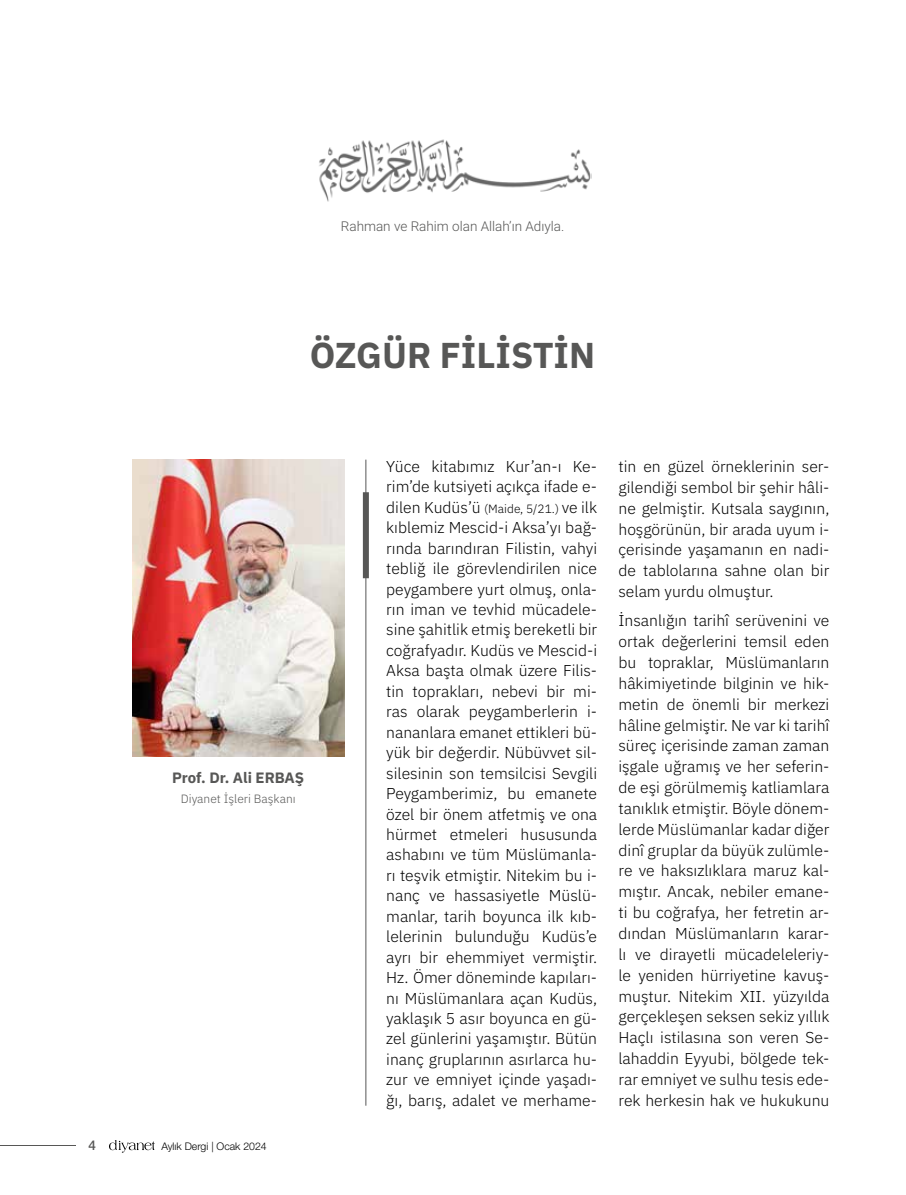
<style>
.page{position:relative;width:906px;height:1195px;background:#fff}
.page>*{position:absolute;margin:0;border:0;box-sizing:border-box;transform-origin:0 0}
.t1{font:700 36px "IBM Plex Sans";color:#575756}
.t2{font:300 15.75px/20.4px "IBM Plex Sans";color:#000;text-align:justify}
.t3{font:700 15px "IBM Plex Sans";color:#575756}
.t4{font:300 13.5px "Roboto";color:#575756}
.t5{font:500 13.5px "Helvetica Neue LT Pro";color:#575756}
.t6{font:300 12px "IBM Plex Sans";color:#575756}
.t7{font:300 10.5px "Helvetica Neue LT Pro";color:#000}
.s1{font-size:12px}
</style>
<div class="page">
<hr style="left:365px;top:460px;width:1px;height:646px;background:#575756">
<img style="left:319px;top:139px;width:272px;height:63px">
<div style="left:363px;top:492px;width:6px;height:86px;background:#575756"></div>
<img style="left:133px;top:460px;width:212px;height:296px">
<hr style="left:0;top:1145px;width:75px;height:1px;background:#575756">
<svg style="left:109px;top:1140px;width:46px;height:13px"></svg>
<p class="t4" style="left:341px;top:217px;width:225px">Rahman ve Rahim olan Allah’ın Adıyla.</p>
<h1 class="t1" style="left:310px;top:326px;width:287px">ÖZGÜR FİLİSTİN</h1>
<p class="t3" style="left:172px;top:766px;width:133px">Prof. Dr. Ali ERBAŞ</p>
<p class="t6" style="left:181px;top:790px;width:116px">Diyanet İşleri Başkanı</p>
<p class="t5" style="left:88px;top:1137px;width:9px">4</p>
<p class="t7" style="left:161px;top:1139px;width:107px">Aylık Dergi | Ocak 2024</p>
<p class="t2" style="left:386px;top:455px;width:212px">Yüce kitabımız Kur’an-ı Ke&shy;rim’de kutsiyeti açıkça ifade e&shy;dilen Kudüs’ü <span class="s1">(Maide, 5/21.)</span> ve ilk kıblemiz Mescid-i Aksa’yı bağ&shy;rında barındıran Filistin, vahyi tebliğ ile görevlendirilen nice peygambere yurt olmuş, onla&shy;rın iman ve tevhid mücadele&shy;sine şahitlik etmiş bereketli bir coğrafyadır. Kudüs ve Mescid-i Aksa başta olmak üzere Filis&shy;tin toprakları, nebevi bir mi&shy;ras olarak peygamberlerin i&shy;nananlara emanet ettikleri bü&shy;yük bir değerdir. Nübüvvet sil&shy;silesinin son temsilcisi Sevgili Peygamberimiz, bu emanete özel bir önem atfetmiş ve ona hürmet etmeleri hususunda ashabını ve tüm Müslümanla&shy;rı teşvik etmiştir. Nitekim bu i&shy;nanç ve hassasiyetle Müslü&shy;manlar, tarih boyunca ilk kıb&shy;lelerinin bulunduğu Kudüs’e ayrı bir ehemmiyet vermiştir.<br>Hz. Ömer döneminde kapıları&shy;nı Müslümanlara açan Kudüs, yaklaşık 5 asır boyunca en gü&shy;zel günlerini yaşamıştır. Bütün inanç gruplarının asırlarca hu&shy;zur ve emniyet içinde yaşadı&shy;ğı, barış, adalet ve merhame-</p>
<p class="t2" style="left:618px;top:455px;width:212px;line-height:20.9px">tin en güzel örneklerinin ser&shy;gilendiği sembol bir şehir hâli&shy;ne gelmiştir. Kutsala saygının, hoşgörünün, bir arada uyum i&shy;çerisinde yaşamanın en nadi&shy;de tablolarına sahne olan bir selam yurdu olmuştur.</p>
<p class="t2" style="left:618px;top:609px;width:212px;line-height:20.9px">İnsanlığın tarihî serüvenini ve ortak değerlerini temsil eden bu topraklar, Müslümanların hâkimiyetinde bilginin ve hik&shy;metin de önemli bir merkezi hâline gelmiştir. Ne var ki tarihî süreç içerisinde zaman zaman işgale uğramış ve her seferin&shy;de eşi görülmemiş katliamlara tanıklık etmiştir. Böyle dönem&shy;lerde Müslümanlar kadar diğer dinî gruplar da büyük zulümle&shy;re ve haksızlıklara maruz kal&shy;mıştır. Ancak, nebiler emane&shy;ti bu coğrafya, her fetretin ar&shy;dından Müslümanların karar&shy;lı ve dirayetli mücadeleleriy&shy;le yeniden hürriyetine kavuş&shy;muştur. Nitekim XII. yüzyılda gerçekleşen seksen sekiz yıllık Haçlı istilasına son veren Se&shy;lahaddin Eyyubi, bölgede tek&shy;rar emniyet ve sulhu tesis ede&shy;rek herkesin hak ve hukukunu</p>
</div>
